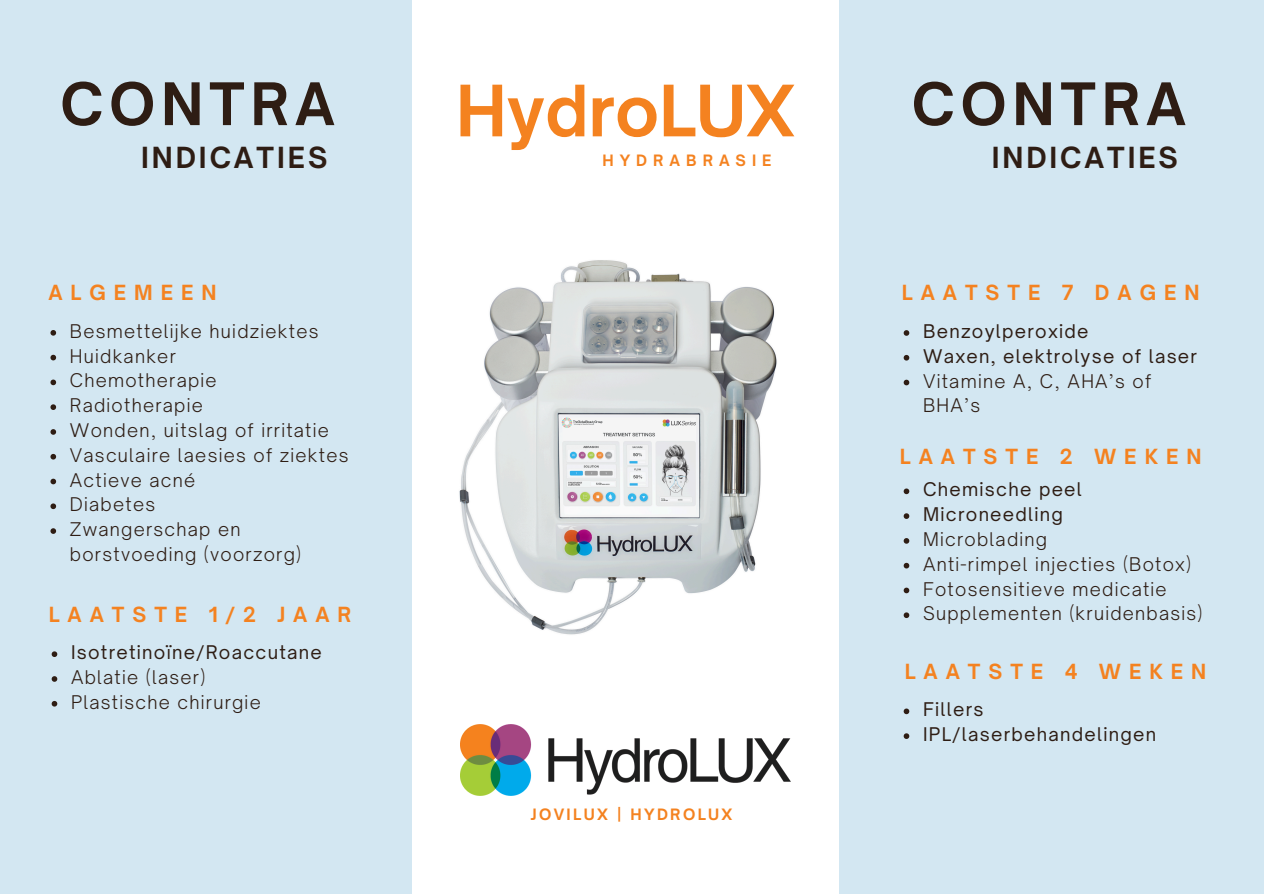
<style>
.page{position:relative;width:1264px;height:894px;background:#fff}
.page>*{position:absolute;margin:0;border:0;box-sizing:border-box;transform-origin:0 0}
.t1{font:700 67.65px "Open Sauce One";color:#f48220}
.t2{font:700 56.1px "Open Sauce One";letter-spacing:.105em;color:#2e1d14}
.t3{font:700 55.95px "Open Sauce One";letter-spacing:.105em;color:#2e1d14}
.t4{font:700 27.75px "Open Sauce One";letter-spacing:.105em;color:#2e1d14}
.t5{font:700 19.95px "Open Sauce One";letter-spacing:.4em;color:#f48220}
.t6{font:300 18px/24.8px "Open Sauce One";letter-spacing:.07em;color:#2e1d14}
.t7{font:18px "Open Sauce One";letter-spacing:.07em;color:#2e1d14}
.t8{font:700 15px "Open Sauce One";letter-spacing:.155em;color:#f48220}
.t9{font:700 15px "Open Sauce One";letter-spacing:.4em;color:#f48220}
</style>
<div class="page">
<div style="left:838px;top:0;width:425px;height:893px;background:#d3e7f2"></div>
<div style="left:0;top:0;width:412px;height:893px;background:#d3e7f2"></div>
<img style="left:460px;top:724px;width:330px;height:71px">
<img style="left:459px;top:260px;width:318px;height:375px">
<svg style="left:903px;top:330px;width:6px;height:6px"></svg>
<svg style="left:903px;top:355px;width:6px;height:5px"></svg>
<svg style="left:903px;top:379px;width:6px;height:6px"></svg>
<svg style="left:903px;top:488px;width:6px;height:6px"></svg>
<svg style="left:903px;top:513px;width:6px;height:5px"></svg>
<svg style="left:903px;top:538px;width:6px;height:5px"></svg>
<svg style="left:903px;top:562px;width:6px;height:6px"></svg>
<svg style="left:903px;top:587px;width:6px;height:6px"></svg>
<svg style="left:903px;top:612px;width:6px;height:6px"></svg>
<svg style="left:903px;top:708px;width:6px;height:6px"></svg>
<svg style="left:903px;top:733px;width:6px;height:5px"></svg>
<svg style="left:50px;top:330px;width:6px;height:5px"></svg>
<svg style="left:50px;top:354px;width:6px;height:6px"></svg>
<svg style="left:50px;top:379px;width:6px;height:6px"></svg>
<svg style="left:50px;top:404px;width:6px;height:6px"></svg>
<svg style="left:50px;top:429px;width:6px;height:5px"></svg>
<svg style="left:50px;top:454px;width:6px;height:5px"></svg>
<svg style="left:50px;top:478px;width:6px;height:6px"></svg>
<svg style="left:50px;top:503px;width:6px;height:6px"></svg>
<svg style="left:50px;top:528px;width:6px;height:5px"></svg>
<svg style="left:52px;top:651px;width:5px;height:5px"></svg>
<svg style="left:52px;top:676px;width:5px;height:5px"></svg>
<svg style="left:52px;top:701px;width:5px;height:5px"></svg>
<h5 class="t2" style="left:60px;top:69px;width:276px">CONTRA</h5>
<h5 class="t4" style="left:141px;top:141px;width:188px">INDICATIES</h5>
<h4 class="t5" style="left:48px;top:280px;width:170px">ALGEMEEN</h4>
<h5 class="t6" style="left:70px;top:318px;width:250px">Besmettelijke huidziektes</h5>
<h5 class="t6" style="left:70px;top:343px;width:107px">Huidkanker</h5>
<h4 class="t6" style="left:70px;top:368px;width:148px">Chemotherapie</h4>
<h5 class="t6" style="left:70px;top:393px;width:134px">Radiotherapie</h5>
<h5 class="t6" style="left:70px;top:417px;width:260px">Wonden, uitslag of irritatie</h5>
<h5 class="t6" style="left:70px;top:442px;width:280px">Vasculaire laesies of ziektes</h5>
<h5 class="t6" style="left:70px;top:467px;width:127px">Actieve acné</h5>
<h5 class="t6" style="left:70px;top:492px;width:87px">Diabetes</h5>
<h5 class="t6" style="left:70px;top:516px;width:233px">Zwangerschap en borstvoeding (voorzorg)</h5>
<h5 class="t5" style="left:49px;top:601px;width:304px">LAATSTE 1/2 JAAR</h5>
<h5 class="t7" style="left:71px;top:641px;width:252px">Isotretinoïne/Roaccutane</h5>
<h1 class="t6" style="left:71px;top:664px;width:136px">Ablatie (laser)</h1>
<p class="t6" style="left:71px;top:689px;width:191px">Plastische chirurgie</p>
<h5 class="t1" style="left:456px;top:69px;width:340px">HydroLUX</h5>
<h3 class="t9" style="left:602px;top:151px;width:170px">HYDRABRASIE</h3>
<h4 class="t8" style="left:531px;top:804px;width:203px">JOVILUX | HYDROLUX</h4>
<h5 class="t3" style="left:911px;top:69px;width:275px">CONTRA</h5>
<h5 class="t4" style="left:991px;top:141px;width:188px">INDICATIES</h5>
<h5 class="t5" style="left:901px;top:280px;width:299px">LAATSTE 7 DAGEN</h5>
<h5 class="t7" style="left:923px;top:320px;width:167px">Benzoylperoxide</h5>
<h5 class="t7" style="left:923px;top:345px;width:275px">Waxen, elektrolyse of laser</h5>
<h5 class="t6" style="left:923px;top:368px;width:230px">Vitamine A, C, AHA’s of<br>BHA’s</h5>
<h4 class="t5" style="left:899px;top:444px;width:303px">LAATSTE 2 WEKEN</h4>
<h5 class="t7" style="left:923px;top:478px;width:160px">Chemische peel</h5>
<h5 class="t7" style="left:923px;top:503px;width:141px">Microneedling</h5>
<h5 class="t6" style="left:923px;top:526px;width:125px">Microblading</h5>
<p class="t6" style="left:923px;top:551px;width:269px">Anti-rimpel injecties (Botox)</p>
<p class="t6" style="left:923px;top:576px;width:245px">Fotosensitieve medicatie</p>
<h2 class="t6" style="left:923px;top:601px;width:281px">Supplementen (kruidenbasis)</h2>
<h3 class="t5" style="left:904px;top:659px;width:303px">LAATSTE 4 WEKEN</h3>
<h4 class="t7" style="left:923px;top:698px;width:62px">Fillers</h4>
<h5 class="t7" style="left:923px;top:723px;width:234px">IPL/laserbehandelingen</h5>
</div>
